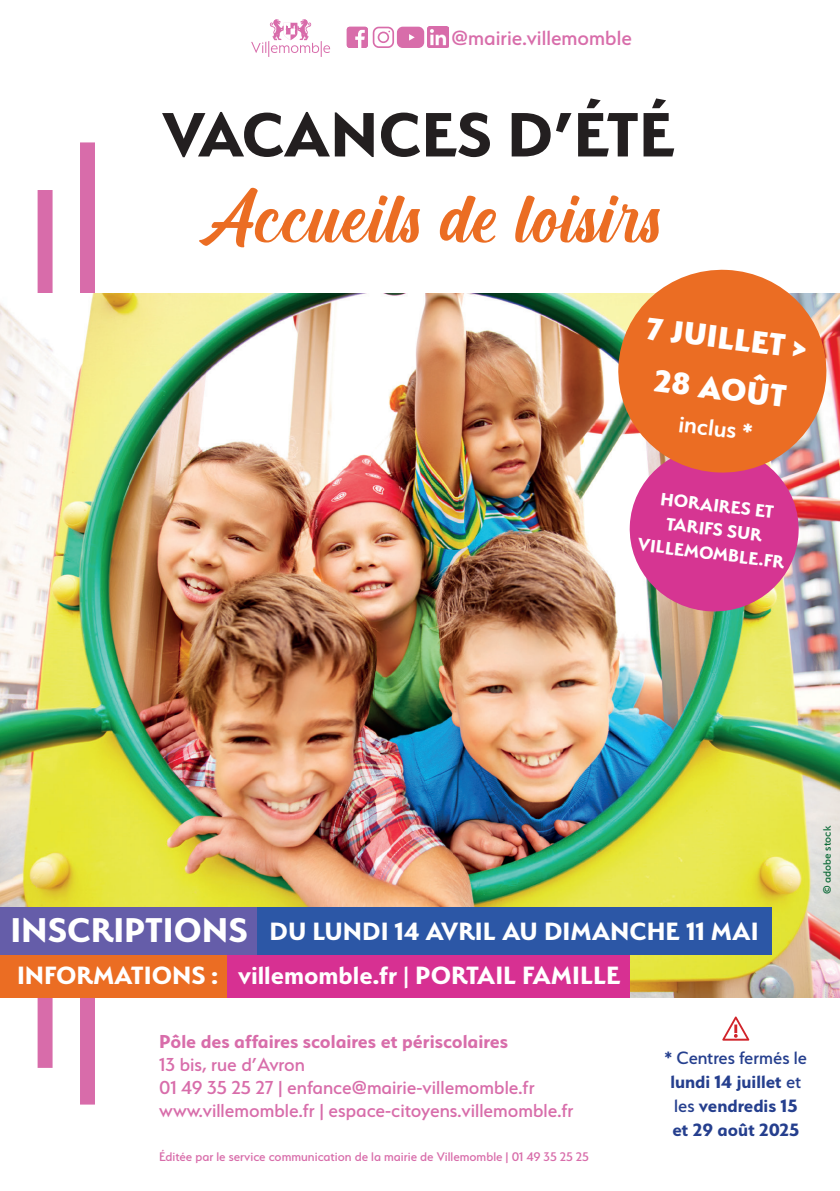
<style>
.page{position:relative;width:840px;height:1191px;background:#fff}
.page>*{position:absolute;margin:0;border:0;box-sizing:border-box;transform-origin:0 0}
.t1{font:95px "Cream Cake";color:#eb6d23}
.t2{font:700 70px "Serenity";letter-spacing:-.01em;color:#231f20}
.t3{font:700 38.4px "Serenity";color:#fff}
.t4{font:800 35px/51px "Serenity";color:#fff;text-align:center}
.t5{font:700 28px/43.4px "Serenity";color:#fff}
.t6{font:600 26px "Serenity";color:#fff}
.t7{font:500 23px "Serenity";color:#d86daa}
.t8{font:500 21px/23px "Serenity";color:#d86daa}
.t9{font:700 21px "Serenity";color:#d86daa}
.t10{font:700 20px/24px "Serenity";color:#253f8e}
.t11{font:700 20px/24px "Serenity";color:#fff;text-align:center}
.t12{font:500 14px "Serenity";color:#d86daa}
.t13{font:500 12px "Serenity";color:#0b6a37}
.s1{font-weight:500}
</style>
<div class="page">
<svg style="left:38px;top:997px;width:15px;height:70px"></svg>
<div style="left:80px;top:997px;width:15px;height:107px;background:#d86caa"></div>
<div style="left:38px;top:190px;width:15px;height:103px;background:#d86caa"></div>
<div style="left:80px;top:142px;width:15px;height:152px;background:#d86caa"></div>
<img style="left:0;top:294px;width:839px;height:703px">
<svg style="left:627px;top:475px;width:173px;height:138px"></svg>
<div style="left:0;top:907px;width:259px;height:48px;background:#655da9"></div>
<svg style="left:251px;top:19px;width:79px;height:38px"></svg>
<svg style="left:346px;top:27px;width:78px;height:21px"></svg>
<img style="left:427px;top:27px;width:21px;height:21px">
<svg style="left:615px;top:269px;width:213px;height:206px;fill:#eb6d23"></svg>
<div style="left:257px;top:907px;width:514px;height:48px;background:#2c57a6"></div>
<div style="left:0;top:955px;width:290px;height:42px;background:#eb6d23"></div>
<div style="left:227px;top:954px;width:402px;height:43px;background:#d73092"></div>
<svg style="left:722px;top:1016px;width:26px;height:24px"></svg>
<p class="t7" style="left:451px;top:25px;width:182px">@mairie.villemomble</p>
<h2 class="t2" style="left:162px;top:96px;width:514px">VACANCES D’ÉTÉ</h2>
<h1 class="t1" style="left:199px;top:172px;width:462px">Accueils de loisirs</h1>
<h3 class="t4" style="left:649px;top:302px;width:163px;rotate:7deg">7 JUILLET &gt;<br>28 AOÛT</h3>
<p class="t6" style="left:680px;top:409px;width:76px;rotate:7deg">inclus *</p>
<p class="t11" style="left:645px;top:484px;width:149px;rotate:7deg">HORAIRES ET<br>TARIFS SUR<br>VILLEMOMBLE.FR</p>
<h3 class="t3" style="left:10px;top:909px;width:239px">INSCRIPTIONS</h3>
<h3 class="t5" style="left:17px;top:909px;width:742px;text-indent:252px">DU LUNDI 14 AVRIL AU DIMANCHE 11 MAI<br>INFORMATIONS : villemomble.fr <span class="s1">|</span> PORTAIL FAMILLE</h3>
<p class="t13" style="left:820px;top:894px;width:69px;rotate:-90deg">© adobe stock</p>
<p class="t9" style="left:159px;top:1030px;width:350px">Pôle des affaires scolaires et périscolaires</p>
<p class="t8" style="left:159px;top:1053px;width:415px">13 bis, rue d’Avron<br>01 49 35 25 27 | enfance@mairie-villemomble.fr www.villemomble.fr | espace-citoyens.villemomble.fr</p>
<p class="t12" style="left:159px;top:1149px;width:431px">Éditée par le service communication de la mairie de Villemomble | 01 49 35 25 25</p>
<p class="t10" style="left:664px;top:1045px;width:144px"><span class="s1">* Centres fermés le </span>lundi 14 juillet <span class="s1">et les</span> vendredis 15 et 29 août 2025</p>
</div>
